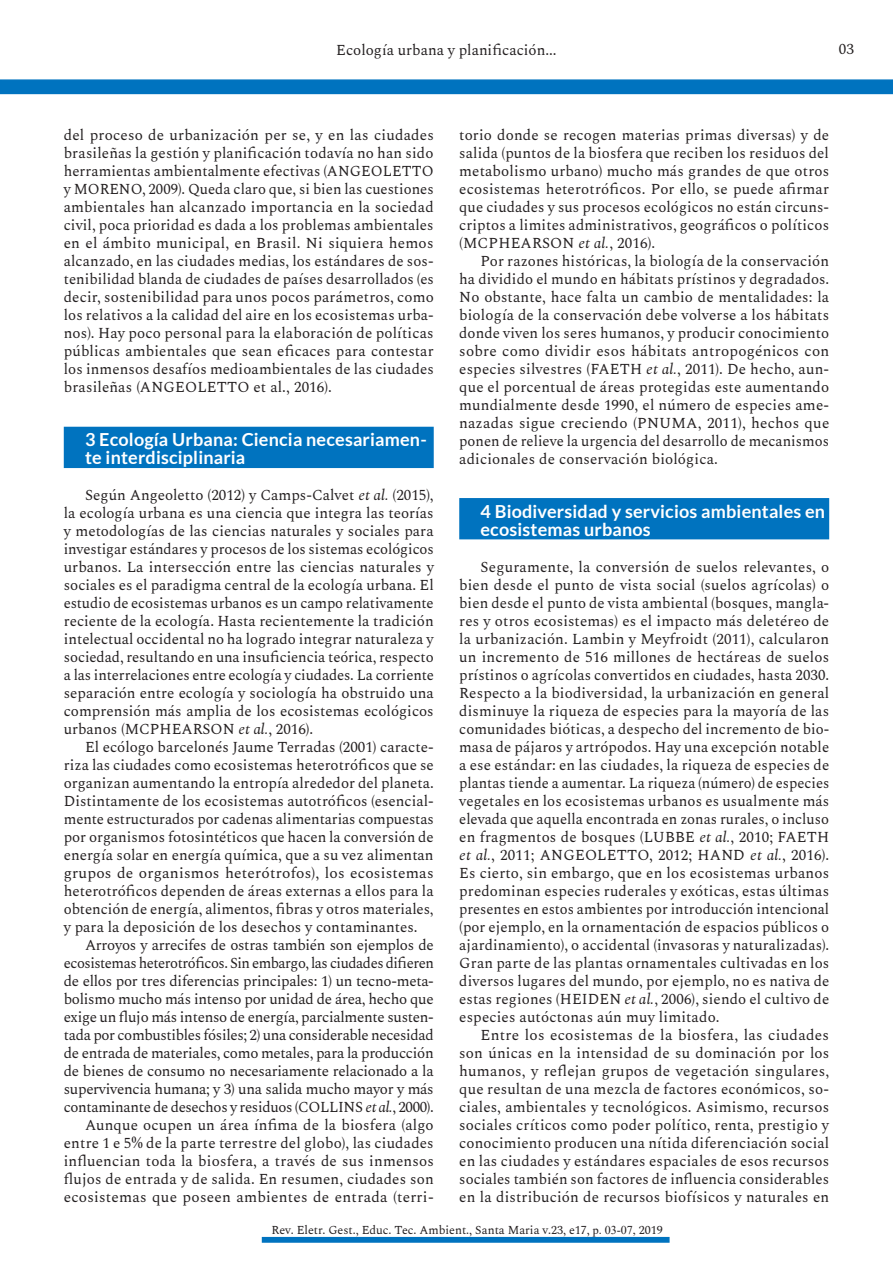
<style>
.page{position:relative;width:893px;height:1263px;background:#fff}
.page>*{position:absolute;margin:0;border:0;box-sizing:border-box;transform-origin:0 0}
._1_TItulo{font:700 18px/18px "Lato";letter-spacing:.01em;color:#fff}
.TextoCORRIDO{font:15px/18px "Spectral";letter-spacing:.005em;color:#231f20;text-align:justify}
.t1{font:12px "Spectral";color:#231f20}
.s1{font-style:italic}
.s2{font-family:"Times New Roman"}
</style>
<div class="page">
<div style="left:0;top:79px;width:893px;height:15px;background:#0073bf;border:2px solid #0073bf"></div>
<svg style="left:262px;top:1237px;width:408px;height:6px;background:#0a78c1"></svg>
<div style="left:64px;top:427px;width:370px;height:41px;background:#0073bf"></div>
<div style="left:459px;top:498px;width:370px;height:41px;background:#0073bf;border:2px solid #0073bf"></div>
<p class="TextoCORRIDO" style="left:336px;top:40px;width:222px">Ecología urbana y planificación...</p>
<p class="TextoCORRIDO" style="left:839px;top:39px;width:16px">03</p>
<p class="TextoCORRIDO" style="left:64px;top:124px;width:372px">del proceso de urbanización per se, y en las ciudades brasileñas la gestión y planificación todavía no han sido herramientas ambientalmente efectivas (ANGEOLETTO y MORENO, 2009). Queda claro que, si bien las cuestiones ambientales han alcanzado importancia en la sociedad civil, poca prioridad es dada a los problemas ambientales en el ámbito municipal, en Brasil. Ni siquiera hemos alcanzado, en las ciudades medias, los estándares de sos&shy;tenibilidad blanda de ciudades de países desarrollados (es decir, sostenibilidad para unos pocos parámetros, como los relativos a la calidad del aire en los ecosistemas urba&shy;nos). Hay poco personal para la elaboración de políticas públicas ambientales que sean eficaces para contestar los inmensos desafíos medioambientales de las ciudades brasileñas (ANGEOLETTO et al., 2016).</p>
<p class="_1_TItulo" style="left:85px;top:430px;width:343px">3 Ecología Urbana: Ciencia necesariamen&shy;te interdisciplinaria</p>
<p class="TextoCORRIDO" style="left:64px;top:484px;width:372px;text-indent:21px">Según Angeoletto (2012) y Camps-Calvet <span class="s1">et al.</span> (2015), la ecología urbana es una ciencia que integra las teorías y metodologías de las ciencias naturales y sociales para investigar estándares y procesos de los sistemas ecológicos urbanos. La intersección entre las ciencias naturales y sociales es el paradigma central de la ecología urbana. El estudio de ecosistemas urbanos es un campo relativamente reciente de la ecología. Hasta recientemente la tradición intelectual occidental no ha logrado integrar naturaleza y sociedad, resultando en una insuficiencia teórica, respecto a las interrelaciones entre ecología y ciudades. La corriente separación entre ecología y sociología ha obstruido una comprensión más amplia de los ecosistemas ecológicos urbanos (MCPHEARSON <span class="s1">et al.</span>, 2016).</p>
<p class="TextoCORRIDO" style="left:64px;top:736px;width:372px;text-indent:21px">El ecólogo barcelonés Jaume Terradas (2001) caracte&shy;riza las ciudades como ecosistemas heterotróficos que se organizan aumentando la entropía alrededor del planeta.<br>Distintamente de los ecosistemas autotróficos (esencial&shy;mente estructurados por cadenas alimentarias compuestas por organismos fotosintéticos que hacen la conversión de energía solar en energía química, que a su vez alimentan grupos de organismos heterótrofos), los ecosistemas heterotróficos dependen de áreas externas a ellos para la obtención de energía, alimentos, fibras y otros materiales, y para la deposición de los desechos y contaminantes.</p>
<p class="TextoCORRIDO" style="left:64px;top:934px;width:372px;text-indent:21px">Arroyos y arrecifes de ostras también son ejemplos de ecosistemas heterotróficos. Sin embargo, las ciudades difieren de ellos por tres diferencias principales: 1) un tecno-meta&shy;bolismo mucho más intenso por unidad de área, hecho que exige un flujo más intenso de energía, parcialmente susten&shy;tada por combustibles fósiles; 2) una considerable necesidad de entrada de materiales, como metales, para la producción de bienes de consumo no necesariamente relacionado a la supervivencia humana; y 3) una salida mucho mayor y más contaminante de desechos y residuos (COLLINS <span class="s1">et al.</span>, 2000).</p>
<p class="TextoCORRIDO" style="left:64px;top:1114px;width:372px;text-indent:21px">Aunque ocupen un área ínfima de la biosfera (algo entre 1 e 5% de la parte terrestre del globo), las ciudades influencian toda la biosfera, a través de sus inmensos flujos de entrada y de salida. En resumen, ciudades son ecosistemas que poseen ambientes de entrada (terri-</p>
<p class="TextoCORRIDO" style="left:459px;top:124px;width:371px">torio donde se recogen materias primas diversas) y de salida (puntos de la biosfera que reciben los residuos del metabolismo urbano) mucho más grandes de que otros ecosistemas heterotróficos. Por ello, se puede afirmar que ciudades y sus procesos ecológicos no están circuns&shy;criptos a limites administrativos, geográficos o políticos (MCPHEARSON <span class="s1">et al.</span>, 2016).</p>
<p class="TextoCORRIDO" style="left:459px;top:250px;width:372px;text-indent:21px">Por razones históricas, la biología de la conservación ha dividido el mundo en hábitats prístinos y degradados.<br>No obstante, hace falta un cambio de mentalidades: la biología de la conservación debe volverse a los hábitats donde viven los seres humanos, y producir conocimiento sobre como dividir esos hábitats antropogénicos con especies silvestres (FAETH <span class="s1">et al.</span>, 2011). De hecho, aun&shy;que el porcentual de áreas protegidas este aumentando mundialmente desde 1990, el número de especies ame&shy;nazadas sigue creciendo (PNUMA, 2011), hechos que ponen de relieve la urgencia del desarrollo de mecanismos adicionales de conservación biológica.</p>
<p class="_1_TItulo" style="left:480px;top:502px;width:346px">4 Biodiversidad y servicios ambientales en ecosistemas urbanos</p>
<p class="TextoCORRIDO" style="left:459px;top:556px;width:372px;text-indent:21px">Seguramente, la conversión de suelos relevantes, o bien desde el punto de vista social (suelos agrícolas) o bien desde el punto de vista ambiental (bosques, mangla&shy;res y otros ecosistemas) es el impacto más deletéreo de la urbanización. Lambin y Meyfroidt (2011), calcularon un incremento de 516 millones de hectáreas de suelos prístinos o agrícolas convertidos en ciudades, hasta 2030.<br>Respecto a la biodiversidad, la urbanización en general disminuye la riqueza de especies para la mayoría de las comunidades bióticas, a despecho del incremento de bio&shy;masa de pájaros y artrópodos. Hay una excepción notable a ese estándar: en las ciudades, la riqueza de especies de plantas tiende a aumentar. La riqueza (número) de especies vegetales en los ecosistemas urbanos es usualmente más elevada que aquella encontrada en zonas rurales, o incluso en fragmentos de bosques (LUBBE <span class="s1">et al.</span>, 2010; FAETH <span class="s1">et al.</span>, 2011; ANGEOLETTO, 2012; HAND <span class="s1">et al.</span>, 2016).<br>Es cierto, sin embargo, que en los ecosistemas urbanos predominan especies ruderales y exóticas, estas últimas presentes en estos ambientes por introducción intencional (por ejemplo, en la ornamentación de espacios públicos o ajardinamiento), o accidental (invasoras y naturalizadas).<br>Gran parte de las plantas ornamentales cultivadas en los diversos lugares del mundo, por ejemplo, no es nativa de estas regiones (HEIDEN <span class="s1">et al.</span>, 2006), siendo el cultivo de especies autóctonas aún muy limitado.</p>
<p class="TextoCORRIDO" style="left:459px;top:1024px;width:372px;text-indent:21px">Entre los ecosistemas de la biosfera, las ciudades son únicas en la intensidad de su dominación por los humanos, y reflejan grupos de vegetación singulares, que resultan de una mezcla de factores económicos, so&shy;ciales, ambientales y tecnológicos. Asimismo, recursos sociales críticos como poder político, renta, prestigio y conocimiento producen una nítida diferenciación social en las ciudades y estándares espaciales de esos recursos sociales también son factores de influencia considerables en la distribución de recursos biofísicos y naturales en</p>
<p class="t1" style="left:272px;top:1221px;width:393px">Rev. Eletr. Gest., Educ. Tec. Ambient., Santa Maria v.23, e17, <span class="s2">p. 03-07,</span> 2019</p>
</div>
